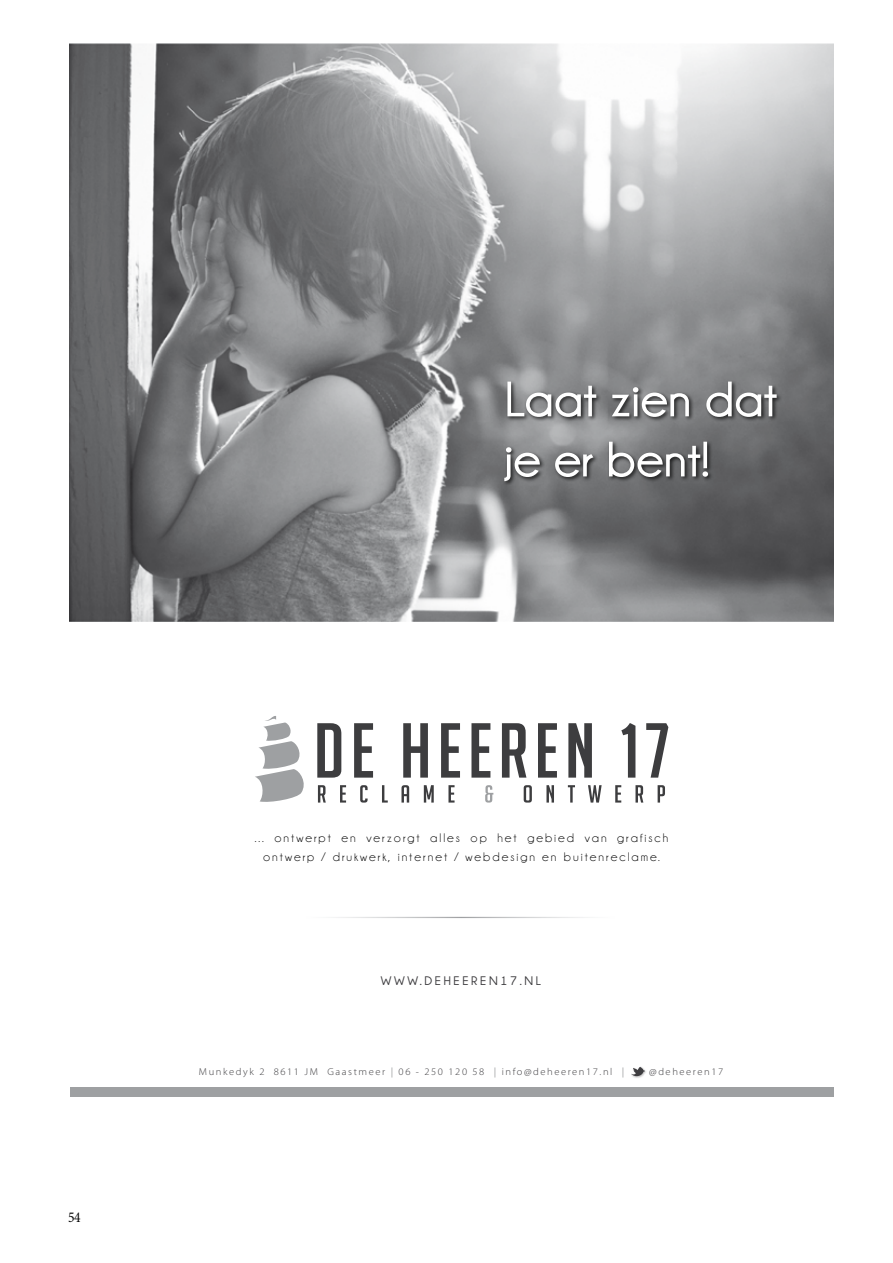
<style>
.page{position:relative;width:893px;height:1263px;background:#fff}
.page>*{position:absolute;margin:0;border:0;box-sizing:border-box;transform-origin:0 0}
.t1{font:700 50.1px/60.2px "Champagne&Limousines";color:#fff;scale:1.05 1}
.t2{font:15px "Minion Pro";color:#000;scale:.9 1}
.t3{font:12.45px/18.8px "Champagne&Limousines";letter-spacing:.15em;color:#000;text-align:center;scale:1.05 1}
.t4{font:700 12.45px "Champagne&Limousines";letter-spacing:.2em;color:#3e3d40;scale:1.05 1}
.t5{font:300 10.05px "Myriad Pro";letter-spacing:.15em;color:#3e3d40;scale:1.05 1}
.s1{font-weight:400;color:#9ea0a2}
</style>
<div class="page">
<img style="left:70px;top:43px;width:763px;height:579px">
<div style="left:502px;top:379px;width:280px;height:108px;background:#000;opacity:.75"></div>
<svg style="left:255px;top:716px;width:49px;height:86px"></svg>
<svg style="left:317px;top:723px;width:24px;height:55px"></svg>
<svg style="left:354px;top:723px;width:19px;height:55px"></svg>
<svg style="left:403px;top:723px;width:25px;height:55px"></svg>
<svg style="left:441px;top:723px;width:19px;height:55px"></svg>
<svg style="left:471px;top:723px;width:19px;height:55px"></svg>
<svg style="left:502px;top:723px;width:24px;height:55px"></svg>
<svg style="left:538px;top:723px;width:19px;height:55px"></svg>
<svg style="left:568px;top:723px;width:24px;height:55px"></svg>
<svg style="left:621px;top:723px;width:14px;height:55px"></svg>
<svg style="left:646px;top:723px;width:22px;height:55px"></svg>
<svg style="left:318px;top:785px;width:8px;height:17px"></svg>
<svg style="left:340px;top:785px;width:6px;height:17px"></svg>
<svg style="left:360px;top:785px;width:8px;height:17px"></svg>
<svg style="left:382px;top:785px;width:6px;height:17px"></svg>
<svg style="left:401px;top:785px;width:8px;height:17px"></svg>
<svg style="left:424px;top:785px;width:10px;height:17px"></svg>
<svg style="left:448px;top:785px;width:7px;height:17px"></svg>
<svg style="left:485px;top:785px;width:8px;height:17px"></svg>
<svg style="left:524px;top:785px;width:8px;height:17px"></svg>
<svg style="left:546px;top:785px;width:8px;height:17px"></svg>
<svg style="left:568px;top:785px;width:7px;height:17px"></svg>
<svg style="left:588px;top:785px;width:14px;height:17px"></svg>
<svg style="left:615px;top:785px;width:6px;height:17px"></svg>
<svg style="left:635px;top:785px;width:8px;height:17px"></svg>
<svg style="left:658px;top:785px;width:7px;height:17px"></svg>
<div style="left:70px;top:1087px;width:763px;height:10px;background:#9ea0a2"></div>
<div style="left:630px;top:1066px;width:17px;height:12px;background:#000;opacity:.25"></div>
<svg style="left:631px;top:1067px;width:14px;height:11px"></svg>
<h1 class="t1" style="left:505px;top:369px;width:261px">Laat zien dat je er bent!</h1>
<p class="t2" style="left:68px;top:1207px;width:16px">54</p>
<p class="t3" style="left:255px;top:828px;width:395px">... ontwerpt en verzorgt alles op het gebied van grafisch ontwerp / drukwerk, internet / webdesign en buitenreclame.</p>
<p class="t4" style="left:381px;top:974px;width:154px">www.deheeren17.nL</p>
<p class="t5" style="left:199px;top:1065px;width:407px">Munkedyk 2 8611 JM Gaastmeer <span class="s1">|</span> 06 - 250 120 58 <span class="s1">|</span> info@deheeren17.nl <span class="s1">|</span></p>
<p class="t5" style="left:649px;top:1065px;width:72px">@deheeren17</p>
</div>
